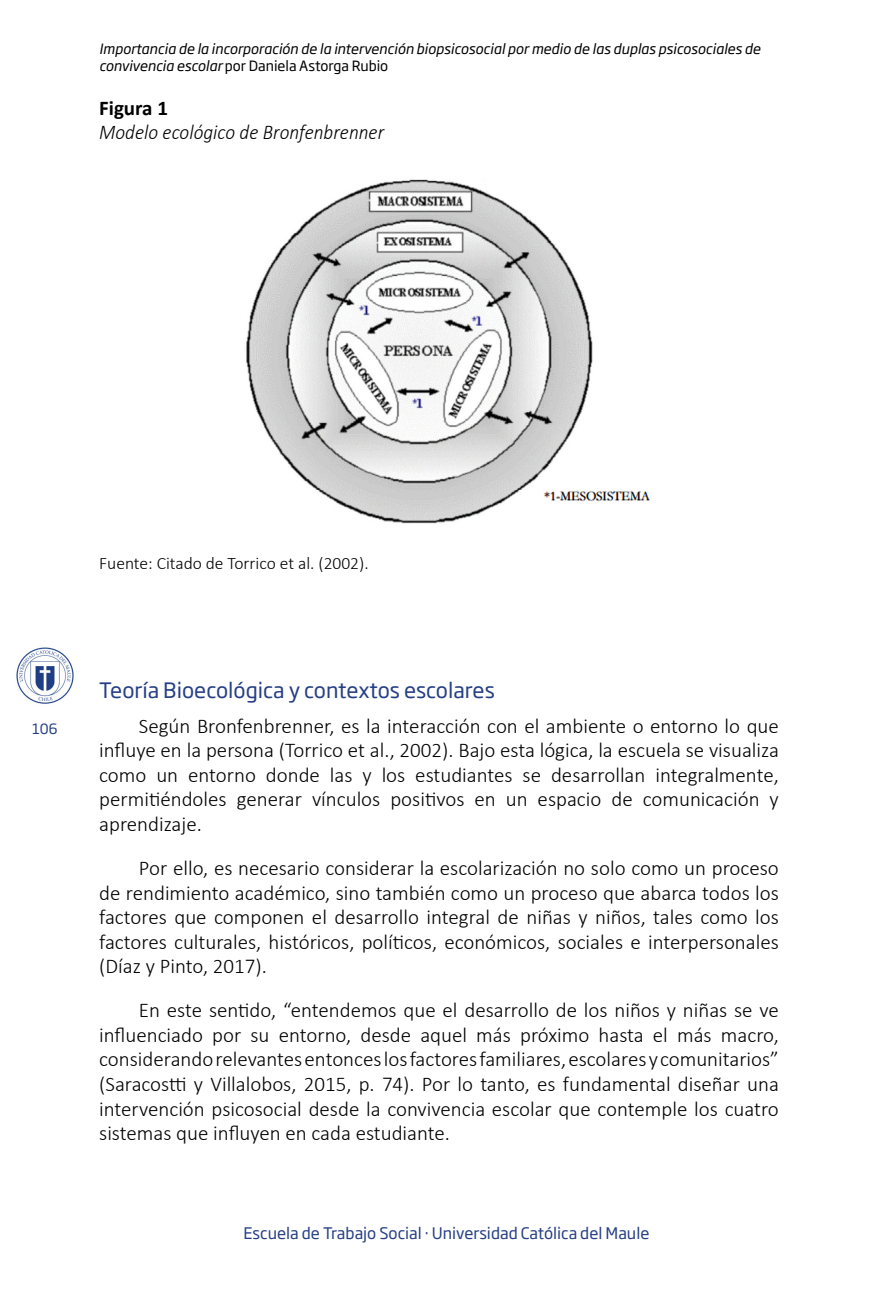
<style>
.page{position:relative;width:893px;height:1290px;background:#fff}
.page>*{position:absolute;margin:0;border:0;box-sizing:border-box;transform-origin:0 0}
.t1{font:300 21px/24.5px "Calibri";color:#000;text-align:justify}
.t2{font:21px "Soho Gothic Pro";color:#253e85}
.t3{font:italic 300 21px "Calibri";color:#000;scale:.92 1}
.t4{font:700 21px "Calibri";color:#000}
.t5{font:300 17.5px "Calibri";color:#000}
.t6{font:15.75px "Soho Gothic Pro";color:#253e85}
.t7{font:italic 14px/16.8px "Soho Gothic Pro";color:#000}
.t8{font:14px "Soho Gothic Pro";color:#253e85}
.s1{font-style:normal}
</style>
<div class="page">
<img style="left:16px;top:647px;width:58px;height:57px">
<img style="left:246px;top:179px;width:404px;height:345px">
<p class="t7" style="left:99px;top:40px;width:663px">Importancia de la incorporación de la intervención biopsicosocial por medio de las duplas psicosociales de convivencia escolar <span class="s1">por Daniela Astorga Rubio</span></p>
<p class="t4" style="left:99px;top:93px;width:70px">Figura 1</p>
<p class="t3" style="left:99px;top:119px;width:311px">Modelo ecológico de Bronfenbrenner</p>
<p class="t5" style="left:99px;top:552px;width:271px">Fuente: Citado de Torrico et al. (2002).</p>
<p class="t8" style="left:32px;top:717px;width:27px">106</p>
<p class="t2" style="left:99px;top:674px;width:397px">Teoría Bioecológica y contextos escolares</p>
<p class="t1" style="left:99px;top:713px;width:681px;text-indent:40px">Según Bronfenbrenner, es la interacción con el ambiente o entorno lo que influye en la persona (Torrico et al., 2002). Bajo esta lógica, la escuela se visualiza como un entorno donde las y los estudiantes se desarrollan integralmente, permitiéndoles generar vínculos positivos en un espacio de comunicación y aprendizaje.</p>
<p class="t1" style="left:99px;top:855px;width:681px;text-indent:40px">Por ello, es necesario considerar la escolarización no solo como un proceso de rendimiento académico, sino también como un proceso que abarca todos los factores que componen el desarrollo integral de niñas y niños, tales como los factores culturales, históricos, políticos, económicos, sociales e interpersonales (Díaz y Pinto, 2017).</p>
<p class="t1" style="left:99px;top:998px;width:681px;text-indent:40px">En este sentido, “entendemos que el desarrollo de los niños y niñas se ve influenciado por su entorno, desde aquel más próximo hasta el más macro, considerando relevantes entonces los factores familiares, escolares y comunitarios” (Saracostti y Villalobos, 2015, p. 74). Por lo tanto, es fundamental diseñar una intervención psicosocial desde la convivencia escolar que contemple los cuatro sistemas que influyen en cada estudiante.</p>
<p class="t6" style="left:244px;top:1221px;width:407px">Escuela de Trabajo Social · Universidad Católica del Maule</p>
</div>
